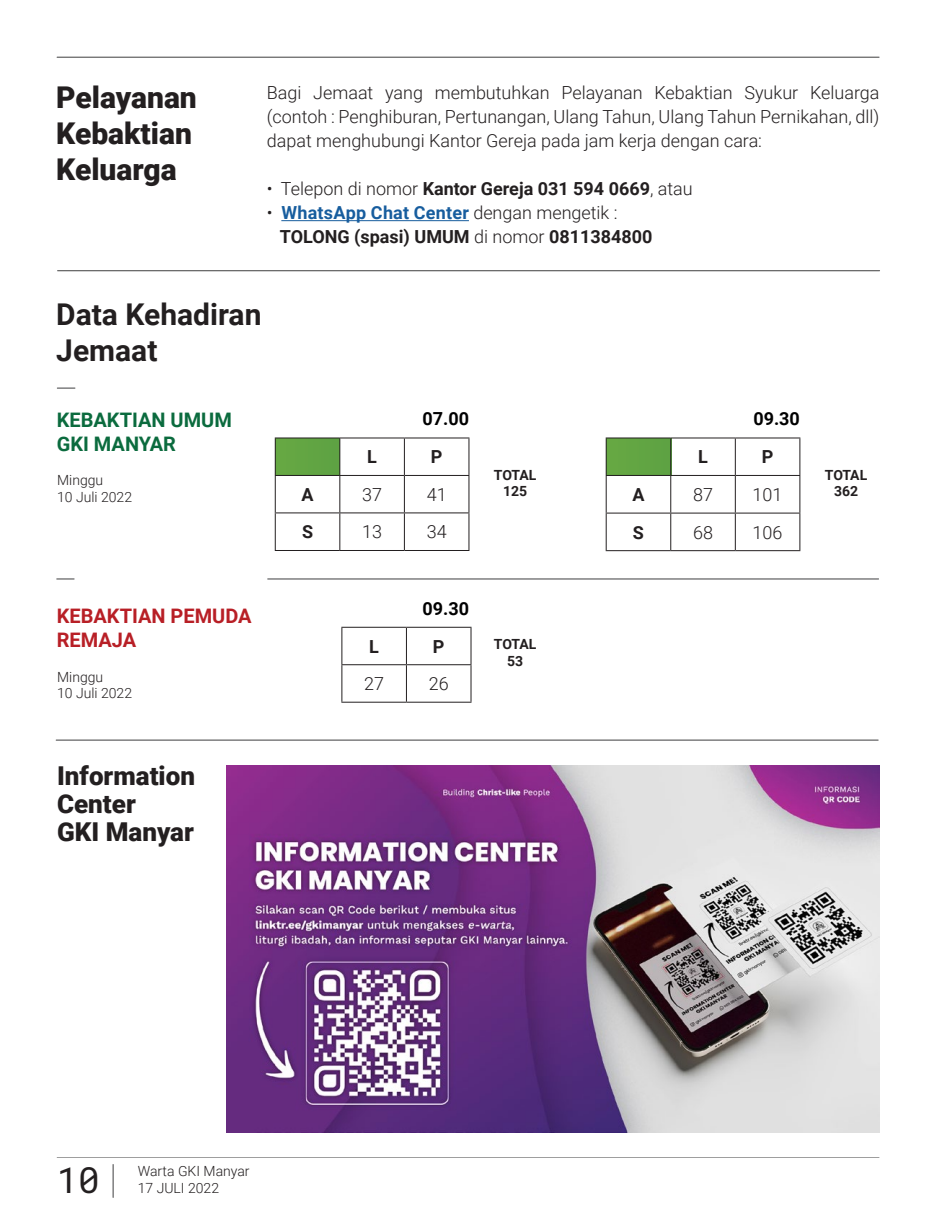
<style>
.page{position:relative;width:936px;height:1224px;background:#fff}
.page>*{position:absolute;margin:0;border:0;box-sizing:border-box;transform-origin:0 0}
.t1{font:36px "Roboto Mono";color:#231f20}
.t2{font:900 30px/36px "Roboto";color:#231f20}
.t3{font:700 30px/36px "Roboto";color:#231f20}
.t4{font:900 26px/28px "Roboto";color:#231f20}
.t5{font:700 20px/24px "Roboto";color:#0b6b3e}
.t6{font:700 20px/24px "Roboto";color:#b81f26}
.t7{font:300 18px/24px "Roboto";color:#231f20;text-align:justify}
.t8{font:700 18px/24px "Roboto";color:#231f20}
.t9{font:700 18px "Roboto";color:#000001}
.t10{font:300 14px/16.8px "Roboto";color:#231f20}
.t11{font:700 14px/16.8px "Roboto";letter-spacing:-.015em;color:#231f20;text-align:center}
.s1{font-weight:300}
.s2{color:#175d9e}
</style>
<div class="page">
<hr style="left:113px;top:1164px;width:1px;height:33px;background:#3e3e3f">
<svg style="left:57px;top:1157px;width:822px;height:1px"></svg>
<hr style="left:57px;top:57px;width:822px;height:1px;background:#3e3e3f">
<div style="left:275px;top:438px;width:65px;height:37px;background:#63a543"></div>
<hr style="left:275px;top:437px;width:65px;height:1px;background:#231f20">
<hr style="left:275px;top:438px;width:1px;height:37px;background:#231f20">
<hr style="left:340px;top:437px;width:64px;height:1px;background:#231f20">
<hr style="left:339px;top:438px;width:1px;height:37px;background:#231f20">
<hr style="left:404px;top:437px;width:65px;height:1px;background:#231f20">
<hr style="left:404px;top:438px;width:1px;height:37px;background:#231f20">
<hr style="left:468px;top:438px;width:1px;height:37px;background:#231f20">
<hr style="left:275px;top:475px;width:65px;height:1px;background:#231f20">
<hr style="left:275px;top:476px;width:1px;height:36px;background:#231f20">
<hr style="left:340px;top:475px;width:64px;height:1px;background:#231f20">
<hr style="left:339px;top:476px;width:1px;height:36px;background:#231f20">
<hr style="left:404px;top:475px;width:65px;height:1px;background:#231f20">
<hr style="left:404px;top:476px;width:1px;height:36px;background:#231f20">
<hr style="left:468px;top:476px;width:1px;height:36px;background:#231f20">
<hr style="left:275px;top:512px;width:65px;height:1px;background:#231f20">
<hr style="left:275px;top:513px;width:1px;height:37px;background:#231f20">
<hr style="left:340px;top:512px;width:64px;height:1px;background:#231f20">
<hr style="left:339px;top:513px;width:1px;height:37px;background:#231f20">
<hr style="left:404px;top:512px;width:65px;height:1px;background:#231f20">
<hr style="left:404px;top:513px;width:1px;height:37px;background:#231f20">
<hr style="left:468px;top:513px;width:1px;height:37px;background:#231f20">
<hr style="left:275px;top:550px;width:65px;height:1px;background:#231f20">
<hr style="left:340px;top:550px;width:64px;height:1px;background:#231f20">
<hr style="left:404px;top:550px;width:65px;height:1px;background:#231f20">
<svg style="left:57px;top:388px;width:18px;height:1px"></svg>
<div style="left:607px;top:438px;width:64px;height:37px;background:#62a543"></div>
<hr style="left:606px;top:437px;width:65px;height:1px;background:#231f20">
<hr style="left:606px;top:438px;width:1px;height:37px;background:#231f20">
<hr style="left:671px;top:437px;width:64px;height:1px;background:#231f20">
<hr style="left:670px;top:438px;width:1px;height:37px;background:#231f20">
<hr style="left:735px;top:437px;width:65px;height:1px;background:#231f20">
<hr style="left:735px;top:438px;width:1px;height:37px;background:#231f20">
<hr style="left:799px;top:438px;width:1px;height:37px;background:#231f20">
<hr style="left:606px;top:475px;width:65px;height:1px;background:#231f20">
<hr style="left:606px;top:476px;width:1px;height:37px;background:#231f20">
<hr style="left:671px;top:475px;width:64px;height:1px;background:#231f20">
<hr style="left:670px;top:476px;width:1px;height:37px;background:#231f20">
<hr style="left:735px;top:475px;width:65px;height:1px;background:#231f20">
<hr style="left:735px;top:476px;width:1px;height:37px;background:#231f20">
<hr style="left:799px;top:476px;width:1px;height:37px;background:#231f20">
<hr style="left:606px;top:513px;width:65px;height:1px;background:#231f20">
<hr style="left:606px;top:514px;width:1px;height:36px;background:#231f20">
<hr style="left:671px;top:513px;width:64px;height:1px;background:#231f20">
<hr style="left:670px;top:514px;width:1px;height:36px;background:#231f20">
<hr style="left:735px;top:513px;width:65px;height:1px;background:#231f20">
<hr style="left:735px;top:514px;width:1px;height:36px;background:#231f20">
<hr style="left:799px;top:514px;width:1px;height:36px;background:#231f20">
<hr style="left:606px;top:550px;width:65px;height:1px;background:#231f20">
<hr style="left:671px;top:550px;width:64px;height:1px;background:#231f20">
<hr style="left:735px;top:550px;width:65px;height:1px;background:#231f20">
<hr style="left:281px;top:220px;width:188px;height:1px;background:#175d9e">
<hr style="left:58px;top:270px;width:822px;height:1px;background:#3e3e3f">
<svg style="left:57px;top:578px;width:17px;height:1px"></svg>
<hr style="left:268px;top:578px;width:611px;height:1px;background:#3e3e3f">
<img style="left:226px;top:765px;width:653px;height:367px">
<hr style="left:56px;top:740px;width:822px;height:1px;background:#3e3e3f">
<hr style="left:341px;top:627px;width:65px;height:1px;background:#231f20">
<hr style="left:341px;top:628px;width:1px;height:36px;background:#231f20">
<hr style="left:406px;top:627px;width:66px;height:1px;background:#231f20">
<hr style="left:406px;top:628px;width:1px;height:36px;background:#231f20">
<hr style="left:471px;top:628px;width:1px;height:36px;background:#231f20">
<hr style="left:341px;top:664px;width:65px;height:1px;background:#231f20">
<hr style="left:341px;top:665px;width:1px;height:37px;background:#231f20">
<hr style="left:406px;top:664px;width:66px;height:1px;background:#231f20">
<hr style="left:406px;top:665px;width:1px;height:37px;background:#231f20">
<hr style="left:471px;top:665px;width:1px;height:37px;background:#231f20">
<hr style="left:341px;top:702px;width:65px;height:1px;background:#231f20">
<hr style="left:406px;top:702px;width:66px;height:1px;background:#231f20">
<h2 class="t2" style="left:56px;top:79px;width:142px">Pelayanan<br>Kebaktian<br>Keluarga</h2>
<p class="t7" style="left:267px;top:80px;width:614px">Bagi Jemaat yang membutuhkan Pelayanan Kebaktian Syukur Keluarga (contoh : Penghiburan, Pertunangan, Ulang Tahun, Ulang Tahun Pernikahan, dll) dapat menghubungi Kantor Gereja pada jam kerja dengan cara:</p>
<p class="t8" style="left:267px;top:176px;width:428px"><span class="s1">• Telepon di nomor</span> Kantor Gereja 031 594 0669<span class="s1">, atau</span></p>
<p class="t8" style="left:280px;top:200px;width:374px;text-indent:-13px"><span class="s1">•</span> <span class="s2">WhatsApp Chat Center</span> <span class="s1">dengan mengetik :<br></span>TOLONG (spasi) UMUM <span class="s1">di nomor</span> 0811384800</p>
<h2 class="t3" style="left:56px;top:295px;width:207px">Data Kehadiran<br>Jemaat</h2>
<p class="t5" style="left:57px;top:407px;width:177px">KEBAKTIAN UMUM<br>GKI MANYAR</p>
<p class="t9" style="left:422px;top:406px;width:48px">07.00</p>
<p class="t8" style="left:367px;top:444px;width:11px">L</p>
<p class="t8" style="left:431px;top:444px;width:13px">P</p>
<p class="t10" style="left:57px;top:471px;width:76px">Minggu<br>10 Juli 2022</p>
<p class="t6" style="left:57px;top:603px;width:196px">KEBAKTIAN PEMUDA<br>REMAJA</p>
<p class="t10" style="left:57px;top:668px;width:76px">Minggu<br>10 Juli 2022</p>
<p class="t8" style="left:301px;top:482px;width:14px">A</p>
<p class="t7" style="left:362px;top:482px;width:21px">37</p>
<p class="t7" style="left:427px;top:482px;width:21px">41</p>
<p class="t8" style="left:302px;top:519px;width:13px">S</p>
<p class="t7" style="left:362px;top:519px;width:21px">13</p>
<p class="t7" style="left:427px;top:519px;width:21px">34</p>
<p class="t9" style="left:422px;top:595px;width:48px">09.30</p>
<p class="t8" style="left:369px;top:634px;width:11px">L</p>
<p class="t8" style="left:433px;top:634px;width:13px">P</p>
<p class="t7" style="left:364px;top:671px;width:21px">27</p>
<p class="t7" style="left:429px;top:671px;width:21px">26</p>
<p class="t11" style="left:494px;top:466px;width:44px">TOTAL<br>125</p>
<p class="t11" style="left:494px;top:635px;width:44px">TOTAL<br>53</p>
<h3 class="t4" style="left:57px;top:760px;width:139px">Information<br>Center<br>GKI Manyar</h3>
<p class="t9" style="left:753px;top:406px;width:48px">09.30</p>
<p class="t8" style="left:698px;top:444px;width:11px">L</p>
<p class="t8" style="left:762px;top:444px;width:13px">P</p>
<p class="t8" style="left:632px;top:482px;width:14px">A</p>
<p class="t7" style="left:693px;top:482px;width:21px">87</p>
<p class="t7" style="left:753px;top:482px;width:31px">101</p>
<p class="t8" style="left:633px;top:520px;width:13px">S</p>
<p class="t7" style="left:693px;top:520px;width:21px">68</p>
<p class="t7" style="left:753px;top:520px;width:31px">106</p>
<p class="t11" style="left:825px;top:466px;width:44px">TOTAL<br>362</p>
<h1 class="t1" style="left:57px;top:1155px;width:45px">10</h1>
<p class="t10" style="left:138px;top:1162px;width:113px">Warta GKI Manyar</p>
<p class="t10" style="left:138px;top:1179px;width:83px">17 JULI 2022</p>
</div>
